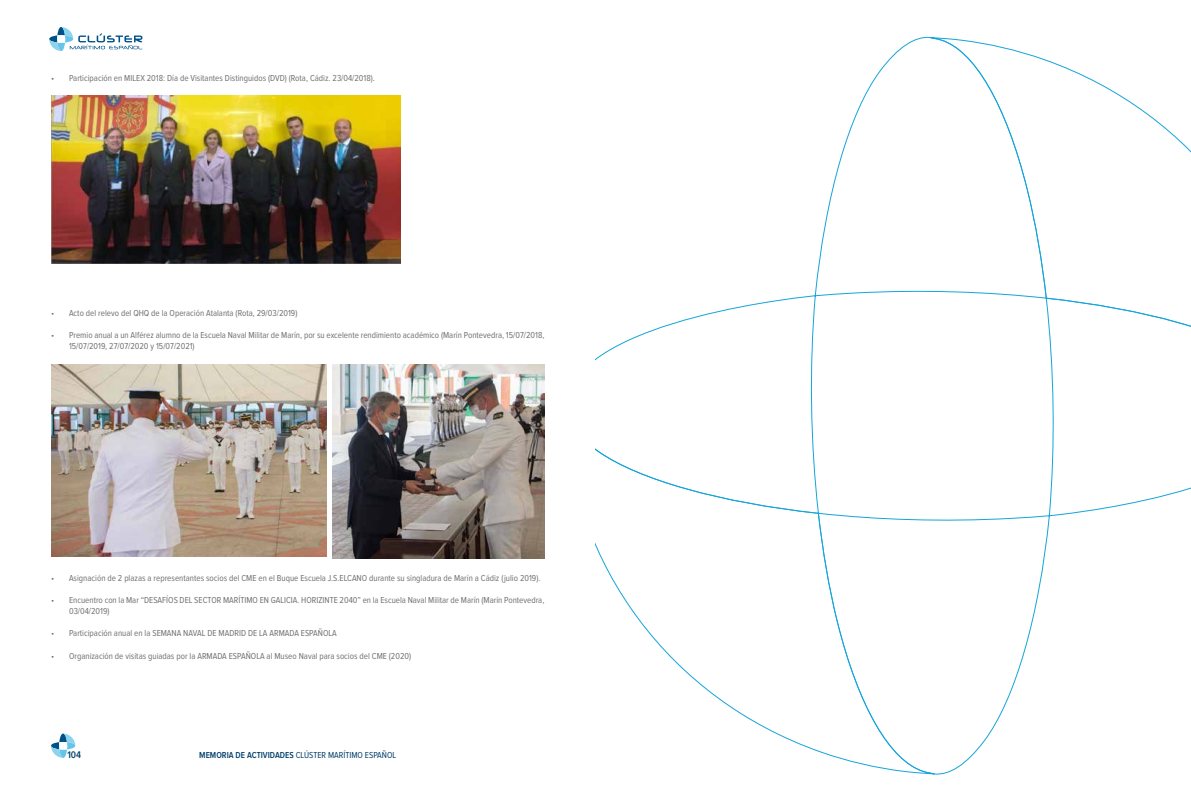
<style>
.page{position:relative;width:1191px;height:794px;background:#fff}
.page>*{position:absolute;margin:0;border:0;box-sizing:border-box;transform-origin:0 0}
.t1{font:600 10px "Proxima Nova Cond";color:#003e69}
.t2{font:9px/11px "Proxima Nova Cond";color:#707172}
.t3{font:9px "Proxima Nova Cond";color:#003e69}
.s1{font-weight:600}
</style>
<div class="page">
<svg style="left:49px;top:27px;width:93px;height:24px"></svg>
<svg style="left:51px;top:733px;width:24px;height:25px"></svg>
<svg style="left:595px;top:36px;width:596px;height:715px"></svg>
<svg style="left:817px;top:297px;width:374px;height:478px"></svg>
<img style="left:51px;top:96px;width:349px;height:167px">
<img style="left:332px;top:364px;width:212px;height:194px">
<img style="left:51px;top:364px;width:275px;height:192px">
<p class="t2" style="left:51px;top:73px;width:325px">• Participación en MILEX 2018: Día de Visitantes Distinguidos (DVD) (Rota, Cádiz. 23/04/2018).</p>
<p class="t2" style="left:51px;top:308px;width:248px">• Acto del relevo del QHQ de la Operación Atalanta (Rota, 29/03/2019)</p>
<p class="t2" style="left:69px;top:330px;width:477px;text-indent:-18px">• Premio anual a un Alférez alumno de la Escuela Naval Militar de Marín, por su excelente rendimiento académico (Marín Pontevedra, 15/07/2018,<br>15/07/2019, 27/07/2020 y 15/07/2021)</p>
<p class="t2" style="left:51px;top:572px;width:491px">• Asignación de 2 plazas a representantes socios del CME en el Buque Escuela J.S.ELCANO durante su singladura de Marín a Cádiz (julio 2019).</p>
<p class="t2" style="left:69px;top:595px;width:477px;text-indent:-18px">• Encuentro con la Mar “DESAFÍOS DEL SECTOR MARÍTIMO EN GALICIA. HORIZINTE 2040” en la Escuela Naval Militar de Marín (Marín Pontevedra,<br>03/04/2019)</p>
<p class="t2" style="left:51px;top:628px;width:287px">• Participación anual en la SEMANA NAVAL DE MADRID DE LA ARMADA ESPAÑOLA</p>
<p class="t2" style="left:51px;top:650px;width:361px">• Organización de visitas guiadas por la ARMADA ESPAÑOLA al Museo Naval para socios del CME (2020)</p>
<p class="t1" style="left:67px;top:750px;width:15px">104</p>
<p class="t3" style="left:199px;top:751px;width:198px"><span class="s1">MEMORIA DE ACTIVIDADES</span> CLÚSTER MARÍTIMO ESPAÑOL</p>
</div>
